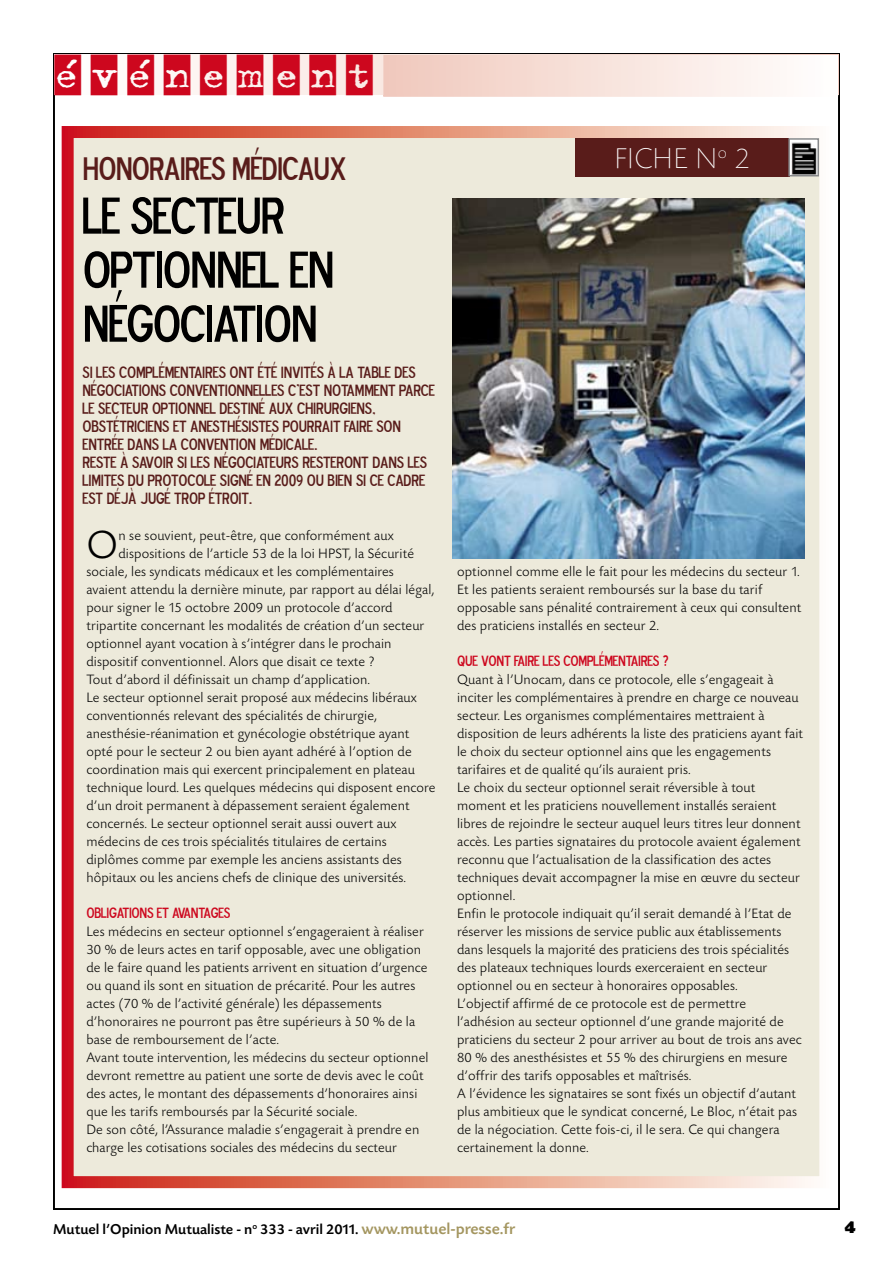
<style>
.page{position:relative;width:893px;height:1263px;background:#fff}
.page>*{position:absolute;margin:0;border:0;box-sizing:border-box;transform-origin:0 0}
.t1{font:52.5px/54px "Blue Highway D Type";letter-spacing:-.01em;color:#000}
.t2{font:300 41.1px "Today SB";color:#000}
.t3{font:40.5px "Trixie Cameo";letter-spacing:.2em;color:#cd071e;scale:1.2 1}
.t4{font:33px "Blue Highway D Type";letter-spacing:-.01em;color:#591c1a}
.t5{font:300 expanded 30px "Today SB";letter-spacing:.01em;color:#fff}
.t6{font:900 18px "Today SB";color:#000}
.t7{font:16.5px "Blue Highway D Type";letter-spacing:.005em;color:#591c1a}
.t8{font:500 15px "Today SB";color:#000}
.t9{font:15px "Blue Highway D Type";color:#cd071e}
.t10{font:300 14.25px/18px "Today SB";letter-spacing:.01em;color:#000}
.s1{font-size:16.5px;color:#a49660}
</style>
<div class="page">
<div style="left:55px;top:54px;width:783px;height:41px;background:linear-gradient(to bottom,#fcf4f1,#fcf4f1)"></div>
<div style="left:384px;top:56px;width:453px;height:40px;background:linear-gradient(to right,#f0c9bd,#fffffe)"></div>
<div style="left:383px;top:55px;width:455px;height:41px;border:2px solid #fff"></div>
<div style="left:68px;top:132px;width:757px;height:1050px;background:#edeadb"></div>
<div style="left:62px;top:126px;width:769px;height:1062px;border:12px solid #fff"></div>
<div style="left:575px;top:138px;width:214px;height:38px;background:#591c1a"></div>
<img style="left:791px;top:141px;width:25px;height:32px">
<div style="left:788px;top:138px;width:31px;height:38px;border:2px solid #87888a"></div>
<img style="left:453px;top:198px;width:352px;height:360px">
<h3 class="t3" style="left:54px;top:53px;width:267px">ÉVÉNEMENT</h3>
<h3 class="t4" style="left:82px;top:147px;width:165px">HONORAIRES MÉDICAUX</h3>
<h1 class="t1" style="left:82px;top:187px;width:253px">LE SECTEUR<br>OPTIONNEL EN<br>NÉGOCIATION</h1>
<p class="t7" style="left:82px;top:362px;width:45px">SILES COMPLÉMENTAIRES</p>
<p class="t7" style="left:230px;top:362px;width:59px">ONTÉTÉINVITÉS</p>
<p class="t7" style="left:328px;top:362px;width:38px">À LA TABLE</p>
<p class="t7" style="left:395px;top:362px;width:8px">DES</p>
<p class="t7" style="left:82px;top:380px;width:8px">NÉGOCIATIONS</p>
<p class="t7" style="left:170px;top:380px;width:9px">CONVENTIONNELLES</p>
<p class="t7" style="left:288px;top:380px;width:45px">C’EST NOTAMMENT</p>
<p class="t7" style="left:399px;top:380px;width:9px">PARCE</p>
<p class="t7" style="left:82px;top:398px;width:24px">LE SECTEUR</p>
<p class="t7" style="left:152px;top:398px;width:8px">OPTIONNEL</p>
<p class="t7" style="left:219px;top:398px;width:8px">DESTINÉ</p>
<p class="t7" style="left:269px;top:398px;width:37px">AUX CHIRURGIENS</p>
<p class="t7" style="left:372px;top:398px;width:5px">,</p>
<p class="t7" style="left:82px;top:416px;width:8px">OBSTÉTRICIENS</p>
<p class="t7" style="left:173px;top:416px;width:25px">ET ANESTHÉSISTES</p>
<p class="t7" style="left:283px;top:416px;width:9px">POURRAIT</p>
<p class="t7" style="left:344px;top:416px;width:7px">FAIRE</p>
<p class="t7" style="left:376px;top:416px;width:9px">SON</p>
<p class="t7" style="left:82px;top:434px;width:8px">ENTRÉE</p>
<p class="t7" style="left:127px;top:434px;width:9px">DANS</p>
<p class="t7" style="left:163px;top:434px;width:27px">LA CONVENTION</p>
<p class="t7" style="left:260px;top:434px;width:8px">MÉDICALE</p>
<p class="t7" style="left:314px;top:434px;width:5px">.</p>
<p class="t7" style="left:82px;top:452px;width:8px">RESTE</p>
<p class="t7" style="left:120px;top:452px;width:20px">À SAVOIR</p>
<p class="t7" style="left:177px;top:452px;width:45px">SILES NÉGOCIATEURS</p>
<p class="t7" style="left:302px;top:452px;width:9px">RESTERONT</p>
<p class="t7" style="left:372px;top:452px;width:9px">DANS</p>
<p class="t7" style="left:408px;top:452px;width:8px">LES</p>
<p class="t7" style="left:82px;top:470px;width:7px">LIMITES</p>
<p class="t7" style="left:128px;top:470px;width:29px">DU PROTOCOLE</p>
<p class="t7" style="left:220px;top:470px;width:8px">SIGNÉ</p>
<p class="t7" style="left:256px;top:470px;width:78px">EN 2009 OU BIEN</p>
<p class="t7" style="left:356px;top:470px;width:40px">SICECADRE</p>
<p class="t7" style="left:82px;top:488px;width:101px">EST DÉJÀ JUGÉ TROP</p>
<p class="t7" style="left:209px;top:488px;width:8px">ÉTROIT</p>
<p class="t7" style="left:249px;top:488px;width:5px">.</p>
<h2 class="t2" style="left:86px;top:523px;width:33px">O</h2>
<p class="t10" style="left:118px;top:527px;width:277px">n se souvient, peut-être, que conformément aux</p>
<p class="t10" style="left:118px;top:545px;width:297px">dispositions de l’article 53 de la loi HPST, la Sécurité</p>
<p class="t10" style="left:86px;top:563px;width:309px">sociale, les syndicats médicaux et les complémentaires</p>
<p class="t10" style="left:86px;top:581px;width:350px">avaient attendu la dernière minute, par rapport au délai légal,</p>
<p class="t10" style="left:86px;top:599px;width:308px">pour signer le 15 octobre 2009 un protocole d’accord</p>
<p class="t10" style="left:86px;top:617px;width:340px">tripartite concernant les modalités de création d’un secteur</p>
<p class="t10" style="left:86px;top:635px;width:307px">optionnel ayant vocation à s’intégrer dans le prochain</p>
<p class="t10" style="left:86px;top:653px;width:289px">dispositif conventionnel. Alors que disait ce texte ?</p>
<p class="t10" style="left:86px;top:671px;width:285px">Tout d’abord il définissait un champ d’application.</p>
<p class="t10" style="left:86px;top:689px;width:332px">Le secteur optionnel serait proposé aux médecins libéraux</p>
<p class="t10" style="left:86px;top:707px;width:292px">conventionnés relevant des spécialités de chirurgie,</p>
<p class="t10" style="left:86px;top:725px;width:324px">anesthésie-réanimation et gynécologie obstétrique ayant</p>
<p class="t10" style="left:86px;top:743px;width:327px">opté pour le secteur 2 ou bien ayant adhéré à l’option de</p>
<p class="t10" style="left:86px;top:761px;width:330px">coordination mais qui exercent principalement en plateau</p>
<p class="t10" style="left:86px;top:779px;width:350px">technique lourd. Les quelques médecins qui disposent encore</p>
<p class="t10" style="left:86px;top:797px;width:325px">d’un droit permanent à dépassement seraient également</p>
<p class="t10" style="left:86px;top:815px;width:311px">concernés. Le secteur optionnel serait aussi ouvert aux</p>
<p class="t10" style="left:86px;top:833px;width:302px">médecins de ces trois spécialités titulaires de certains</p>
<p class="t10" style="left:86px;top:851px;width:317px">diplômes comme par exemple les anciens assistants des</p>
<p class="t10" style="left:86px;top:869px;width:321px">hôpitaux ou les anciens chefs de clinique des universités.</p>
<p class="t9" style="left:86px;top:903px;width:145px">OBLIGATIONS ET AVANTAGES</p>
<p class="t10" style="left:86px;top:923px;width:344px">Les médecins en secteur optionnel s’engageraient à réaliser 30 % de leurs actes en tarif opposable, avec une obligation de le faire quand les patients arrivent en situation d’urgence ou quand ils sont en situation de précarité. Pour les autres actes (70 % de l’activité générale) les dépassements d’honoraires ne pourront pas être supérieurs à 50 % de la base de remboursement de l’acte.<br>Avant toute intervention, les médecins du secteur optionnel devront remettre au patient une sorte de devis avec le coût des actes, le montant des dépassements d’honoraires ainsi que les tarifs remboursés par la Sécurité sociale.<br>De son côté, l’Assurance maladie s’engagerait à prendre en charge les cotisations sociales des médecins du secteur</p>
<h3 class="t5" style="left:614px;top:143px;width:137px">FICHE N<sup>o</sup> 2</h3>
<p class="t10" style="left:457px;top:563px;width:346px">optionnel comme elle le fait pour les médecins du secteur 1.<br>Et les patients seraient remboursés sur la base du tarif opposable sans pénalité contrairement à ceux qui consultent des praticiens installés en secteur 2.</p>
<p class="t9" style="left:457px;top:651px;width:33px">QUE VONT</p>
<p class="t9" style="left:514px;top:651px;width:7px">FAIRE</p>
<p class="t9" style="left:543px;top:651px;width:127px">LES COMPLÉMENTAIRES ?</p>
<p class="t10" style="left:457px;top:671px;width:347px">Quant à l’Unocam, dans ce protocole, elle s’engageait à inciter les complémentaires à prendre en charge ce nouveau secteur. Les organismes complémentaires mettraient à disposition de leurs adhérents la liste des praticiens ayant fait le choix du secteur optionnel ains que les engagements tarifaires et de qualité qu’ils auraient pris.<br>Le choix du secteur optionnel serait réversible à tout moment et les praticiens nouvellement installés seraient libres de rejoindre le secteur auquel leurs titres leur donnent accès. Les parties signataires du protocole avaient également reconnu que l’actualisation de la classification des actes techniques devait accompagner la mise en œuvre du secteur optionnel.<br>Enfin le protocole indiquait qu’il serait demandé à l’Etat de réserver les missions de service public aux établissements dans lesquels la majorité des praticiens des trois spécialités des plateaux techniques lourds exerceraient en secteur optionnel ou en secteur à honoraires opposables.<br>L’objectif affirmé de ce protocole est de permettre l’adhésion au secteur optionnel d’une grande majorité de praticiens du secteur 2 pour arriver au bout de trois ans avec 80 % des anesthésistes et 55 % des chirurgiens en mesure d’offrir des tarifs opposables et maîtrisés.<br>A l’évidence les signataires se sont fixés un objectif d’autant plus ambitieux que le syndicat concerné, Le Bloc, n’était pas de la négociation. Cette fois-ci, il le sera. Ce qui changera certainement la donne.</p>
<p class="t8" style="left:53px;top:1221px;width:464px">Mutuel l’Opinion Mutualiste - n<sup>o</sup> 333 - avril 2011. <span class="s1">www.mutuel-presse.fr</span></p>
<p class="t6" style="left:844px;top:1217px;width:13px">4</p>
</div>
